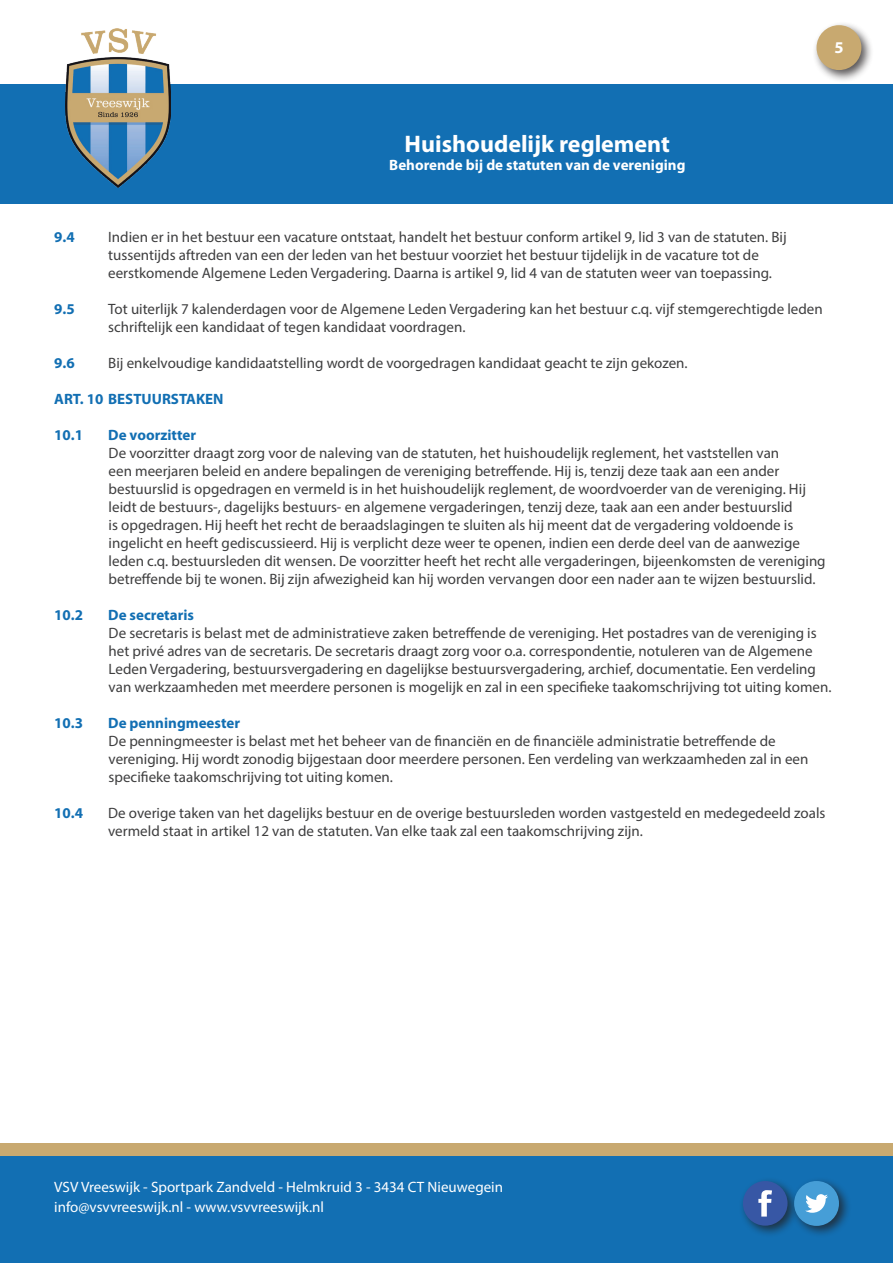
<style>
.page{position:relative;width:893px;height:1263px;background:#fff}
.page>*{position:absolute;margin:0;border:0;box-sizing:border-box;transform-origin:0 0}
.t1{font:700 24px "Myriad Pro";color:#fff}
.t2{font:700 16.5px "Myriad Pro";color:#fff}
.t3{font:15px/18px "Myriad Pro";color:#3e3e3f}
.t4{font:15px/19.5px "Myriad Pro";color:#fff}
.t5{font:700 15px "Myriad Pro";color:#126fb3}
.t6{font:700 15px "Myriad Pro";color:#fff}
</style>
<div class="page">
<div style="left:812px;top:21px;width:62px;height:62px;background:#231f20;opacity:.75"></div>
<div style="left:816px;top:25px;width:45px;height:45px;background:#c8a970;border-radius:22px"></div>
<div style="left:0;top:1144px;width:893px;height:119px;background:#c8a970"></div>
<div style="left:0;top:84px;width:893px;height:119px;background:#126fb3"></div>
<div style="left:0;top:1157px;width:893px;height:106px;background:#126fb3"></div>
<img style="left:65px;top:29px;width:105px;height:158px">
<div style="left:739px;top:1177px;width:61px;height:61px;background:#231f20;opacity:.75"></div>
<div style="left:743px;top:1181px;width:44px;height:45px;background:#3757a5;border-radius:22px"></div>
<svg style="left:758px;top:1190px;width:14px;height:26px"></svg>
<div style="left:790px;top:1177px;width:62px;height:61px;background:#231f20;opacity:.75"></div>
<div style="left:794px;top:1181px;width:45px;height:45px;background:#469ed7;border-radius:22px"></div>
<svg style="left:805px;top:1194px;width:23px;height:19px"></svg>
<h1 class="t1" style="left:405px;top:130px;width:267px">Huishoudelijk reglement</h1>
<p class="t6" style="left:389px;top:156px;width:298px">Behorende bij de statuten van de vereniging</p>
<p class="t2" style="left:834px;top:38px;width:11px">5</p>
<p class="t5" style="left:54px;top:228px;width:22px">9.4</p>
<p class="t3" style="left:108px;top:227px;width:680px">Indien er in het bestuur een vacature ontstaat, handelt het bestuur conform artikel 9, lid 3 van de statuten. Bij tussentijds aftreden van een der leden van het bestuur voorziet het bestuur tijdelijk in de vacature tot de eerstkomende Algemene Leden Vergadering. Daarna is artikel 9, lid 4 van de statuten weer van toepassing.</p>
<p class="t5" style="left:54px;top:300px;width:22px">9.5</p>
<p class="t3" style="left:108px;top:299px;width:716px">Tot uiterlijk 7 kalenderdagen voor de Algemene Leden Vergadering kan het bestuur c.q. vijf stemgerechtigde leden schriftelijk een kandidaat of tegen kandidaat voordragen.</p>
<p class="t5" style="left:54px;top:354px;width:22px">9.6</p>
<p class="t3" style="left:108px;top:353px;width:581px">Bij enkelvoudige kandidaatstelling wordt de voorgedragen kandidaat geacht te zijn gekozen.</p>
<p class="t5" style="left:54px;top:390px;width:171px">ART. 10 BESTUURSTAKEN</p>
<p class="t5" style="left:54px;top:426px;width:30px">10.1</p>
<p class="t5" style="left:108px;top:426px;width:89px">De voorzitter</p>
<p class="t3" style="left:109px;top:443px;width:718px">De voorzitter draagt zorg voor de naleving van de statuten, het huishoudelijk reglement, het vaststellen van<br>een meerjaren beleid en andere bepalingen de vereniging betreffende. Hij is, tenzij deze taak aan een ander bestuurslid is opgedragen en vermeld is in het huishoudelijk reglement, de woordvoerder van de vereniging. Hij leidt de bestuurs-, dagelijks bestuurs- en algemene vergaderingen, tenzij deze, taak aan een ander bestuurslid<br>is opgedragen. Hij heeft het recht de beraadslagingen te sluiten als hij meent dat de vergadering voldoende is ingelicht en heeft gediscussieerd. Hij is verplicht deze weer te openen, indien een derde deel van de aanwezige leden c.q. bestuursleden dit wensen. De voorzitter heeft het recht alle vergaderingen, bijeenkomsten de vereniging betreffende bij te wonen. Bij zijn afwezigheid kan hij worden vervangen door een nader aan te wijzen bestuurslid.</p>
<p class="t5" style="left:54px;top:606px;width:30px">10.2</p>
<p class="t5" style="left:108px;top:606px;width:87px">De secretaris</p>
<p class="t3" style="left:109px;top:623px;width:724px">De secretaris is belast met de administratieve zaken betreffende de vereniging. Het postadres van de vereniging is het privé adres van de secretaris. De secretaris draagt zorg voor o.a. correspondentie, notuleren van de Algemene Leden Vergadering, bestuursvergadering en dagelijkse bestuursvergadering, archief, documentatie. Een verdeling van werkzaamheden met meerdere personen is mogelijk en zal in een specifieke taakomschrijving tot uiting komen.</p>
<p class="t5" style="left:54px;top:714px;width:30px">10.3</p>
<p class="t5" style="left:108px;top:714px;width:133px">De penningmeester</p>
<p class="t3" style="left:109px;top:731px;width:701px">De penningmeester is belast met het beheer van de financiën en de financiële administratie betreffende de vereniging. Hij wordt zonodig bijgestaan door meerdere personen. Een verdeling van werkzaamheden zal in een specifieke taakomschrijving tot uiting komen.</p>
<p class="t5" style="left:54px;top:804px;width:30px">10.4</p>
<p class="t3" style="left:108px;top:803px;width:719px">De overige taken van het dagelijks bestuur en de overige bestuursleden worden vastgesteld en medegedeeld zoals vermeld staat in artikel 12 van de statuten. Van elke taak zal een taakomschrijving zijn.</p>
<p class="t4" style="left:54px;top:1177px;width:450px">VSV Vreeswijk - Sportpark Zandveld - Helmkruid 3 - 3434 CT Nieuwegein info@vsvvreeswijk.nl - www.vsvvreeswijk.nl</p>
</div>
